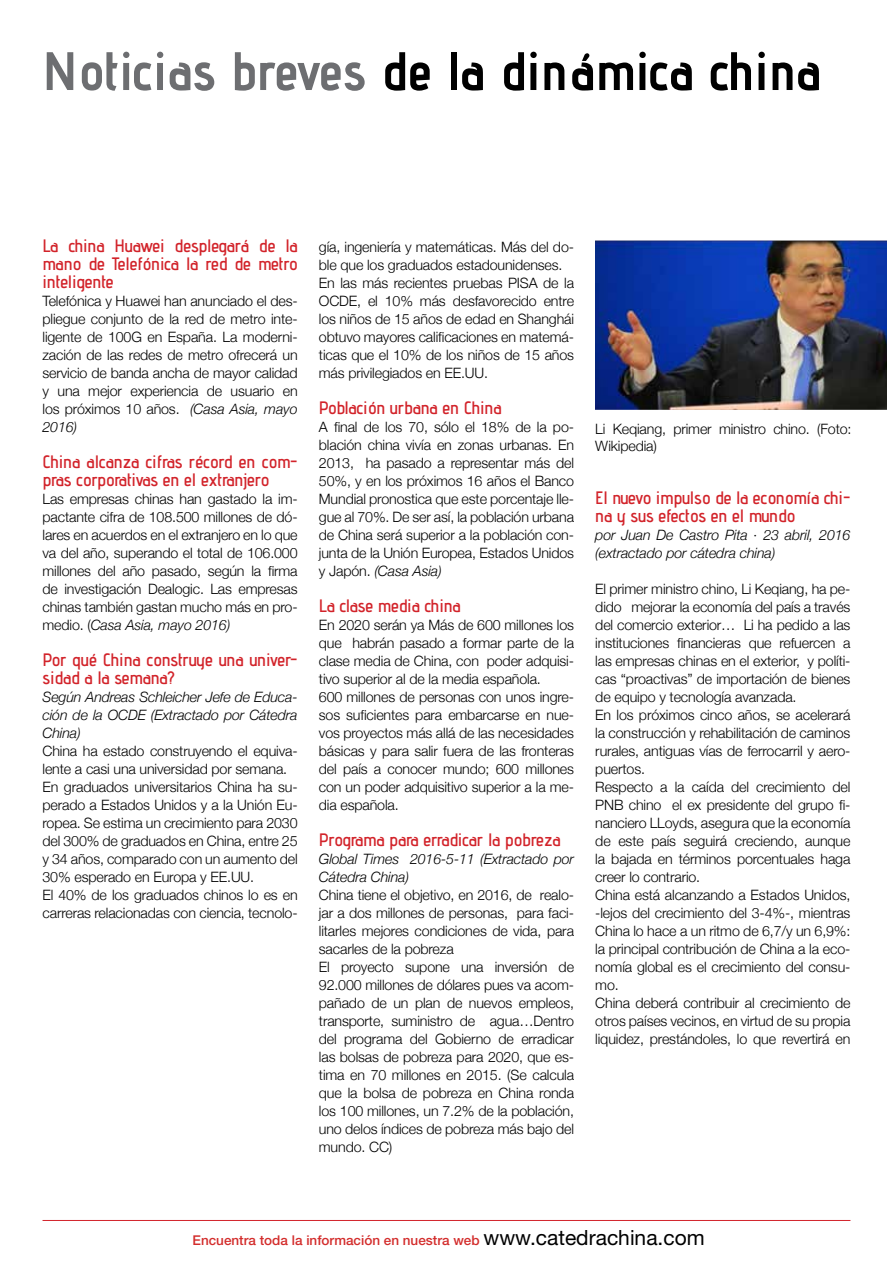
<style>
.page{position:relative;width:893px;height:1263px;background:#fff}
.page>*{position:absolute;margin:0;border:0;box-sizing:border-box;transform-origin:0 0}
.t1{font:700 54px "Advent Pro";color:#000}
.t2{font:600 18px/18px "Advent Pro";letter-spacing:-.01em;color:#d2232a}
.t3{font:300 14.25px/18px "Helvetica Neue";letter-spacing:-.01em;color:#000}
.t4{font:italic 300 14.25px/18px "Helvetica Neue";letter-spacing:-.01em;color:#000}
.t5{font:500 13.5px "Helvetica Neue LT Std";color:#d32d2c}
.s1{color:#6d6e71}
.s2{font-style:italic}
.s3{font-weight:400;font-size:21px;color:#000}
</style>
<div class="page">
<hr style="left:43px;top:1220px;width:807px;height:1px;background:#d2232a">
<img style="left:595px;top:241px;width:291px;height:169px">
<h1 class="t1" style="left:43px;top:38px;width:780px"><span class="s1">Noticias breves</span> de la dinámica china</h1>
<p class="t2" style="left:43px;top:236px;width:257px;text-align:justify">La china Huawei desplegará de la mano de Telefónica la red de metro inteligente</p>
<p class="t3" style="left:43px;top:291px;width:257px;text-align:justify">Telefónica y Huawei han anunciado el des&shy;pliegue conjunto de la red de metro inte&shy;ligente de 100G en España. La moderni&shy;zación de las redes de metro ofrecerá un servicio de banda ancha de mayor calidad y una mejor experiencia de usuario en los próximos 10 años. <span class="s2">(Casa Asia, mayo 2016)</span></p>
<p class="t2" style="left:43px;top:452px;width:257px">China alcanza cifras récord en com&shy;pras corporativas en el extranjero</p>
<p class="t3" style="left:43px;top:489px;width:257px;text-align:justify">Las empresas chinas han gastado la im&shy;pactante cifra de 108.500 millones de dó&shy;lares en acuerdos en el extranjero en lo que va del año, superando el total de 106.000 millones del año pasado, según la firma de investigación Dealogic. Las empresas chinas también gastan mucho más en pro&shy;medio. (<span class="s2">Casa Asia, mayo 2016)</span></p>
<p class="t2" style="left:43px;top:650px;width:257px">Por qué China construye una univer&shy;sidad a la semana?</p>
<p class="t4" style="left:43px;top:687px;width:257px;text-align:justify">Según Andreas Schleicher Jefe de Educa&shy;ción de la OCDE (Extractado por Cátedra China)</p>
<p class="t3" style="left:43px;top:741px;width:257px">China ha estado construyendo el equiva&shy;lente a casi una universidad por semana.<br>En graduados universitarios China ha su&shy;perado a Estados Unidos y a la Unión Eu&shy;ropea. Se estima un crecimiento para 2030 del 300% de graduados en China, entre 25 y 34 años, comparado con un aumento del 30% esperado en Europa y EE.UU.<br>El 40% de los graduados chinos lo es en carreras relacionadas con ciencia, tecnolo-</p>
<p class="t3" style="left:319px;top:237px;width:257px">gía, ingeniería y matemáticas. Más del do&shy;ble que los graduados estadounidenses.<br>En las más recientes pruebas PISA de la OCDE, el 10% más desfavorecido entre los niños de 15 años de edad en Shanghái obtuvo mayores calificaciones en matemá&shy;ticas que el 10% de los niños de 15 años más privilegiados en EE.UU.</p>
<p class="t2" style="left:319px;top:398px;width:184px">Población urbana en China</p>
<p class="t3" style="left:319px;top:417px;width:257px;text-align:justify">A final de los 70, sólo el 18% de la po&shy;blación china vivía en zonas urbanas. En 2013, ha pasado a representar más del 50%, y en los próximos 16 años el Banco Mundial pronostica que este porcentaje lle&shy;gue al 70%. De ser así, la población urbana de China será superior a la población con&shy;junta de la Unión Europea, Estados Unidos y Japón. <span class="s2">(Casa Asia)</span></p>
<p class="t2" style="left:319px;top:596px;width:143px">La clase media china</p>
<p class="t3" style="left:319px;top:615px;width:257px">En 2020 serán ya Más de 600 millones los que habrán pasado a formar parte de la clase media de China, con poder adquisi&shy;tivo superior al de la media española.<br>600 millones de personas con unos ingre&shy;sos suficientes para embarcarse en nue&shy;vos proyectos más allá de las necesidades básicas y para salir fuera de las fronteras del país a conocer mundo; 600 millones con un poder adquisitivo superior a la me&shy;dia española.</p>
<p class="t2" style="left:319px;top:830px;width:243px">Programa para erradicar la pobreza</p>
<p class="t4" style="left:319px;top:849px;width:257px">Global Times 2016-5-11 (Extractado por<br>Cátedra China)</p>
<p class="t3" style="left:319px;top:885px;width:257px">China tiene el objetivo, en 2016, de realo&shy;jar a dos millones de personas, para faci&shy;litarles mejores condiciones de vida, para sacarles de la pobreza<br>El proyecto supone una inversión de 92.000 millones de dólares pues va acom&shy;pañado de un plan de nuevos empleos, transporte, suministro de agua…Dentro del programa del Gobierno de erradicar las bolsas de pobreza para 2020, que es&shy;tima en 70 millones en 2015. (Se calcula que la bolsa de pobreza en China ronda los 100 millones, un 7.2% de la población, uno delos índices de pobreza más bajo del mundo. CC)</p>
<p class="t3" style="left:595px;top:420px;width:258px;line-height:16.5px">Li Keqiang, primer ministro chino. (Foto:<br>Wikipedia)</p>
<p class="t2" style="left:595px;top:488px;width:257px">El nuevo impulso de la economía chi&shy;na y sus efectos en el mundo</p>
<p class="t4" style="left:595px;top:525px;width:257px">por Juan De Castro Pita · 23 abril, 2016 (extractado por cátedra china)</p>
<p class="t3" style="left:595px;top:579px;width:257px">El primer ministro chino, Li Keqiang, ha pe&shy;dido mejorar la economía del país a través del comercio exterior… Li ha pedido a las instituciones financieras que refuercen a las empresas chinas en el exterior, y políti&shy;cas “proactivas” de importación de bienes de equipo y tecnología avanzada.<br>En los próximos cinco años, se acelerará la construcción y rehabilitación de caminos rurales, antiguas vías de ferrocarril y aero&shy;puertos.<br>Respecto a la caída del crecimiento del PNB chino el ex presidente del grupo fi&shy;nanciero LLoyds, asegura que la economía de este país seguirá creciendo, aunque la bajada en términos porcentuales haga creer lo contrario.<br>China está alcanzando a Estados Unidos, -lejos del crecimiento del 3-4%-, mientras China lo hace a un ritmo de 6,7/y un 6,9%: la principal contribución de China a la eco&shy;nomía global es el crecimiento del consu&shy;mo.<br>China deberá contribuir al crecimiento de otros países vecinos, en virtud de su propia liquidez, prestándoles, lo que revertirá en</p>
<p class="t5" style="left:193px;top:1231px;width:514px">Encuentra toda la información en nuestra web <span class="s3">www.catedrachina.com</span></p>
</div>
